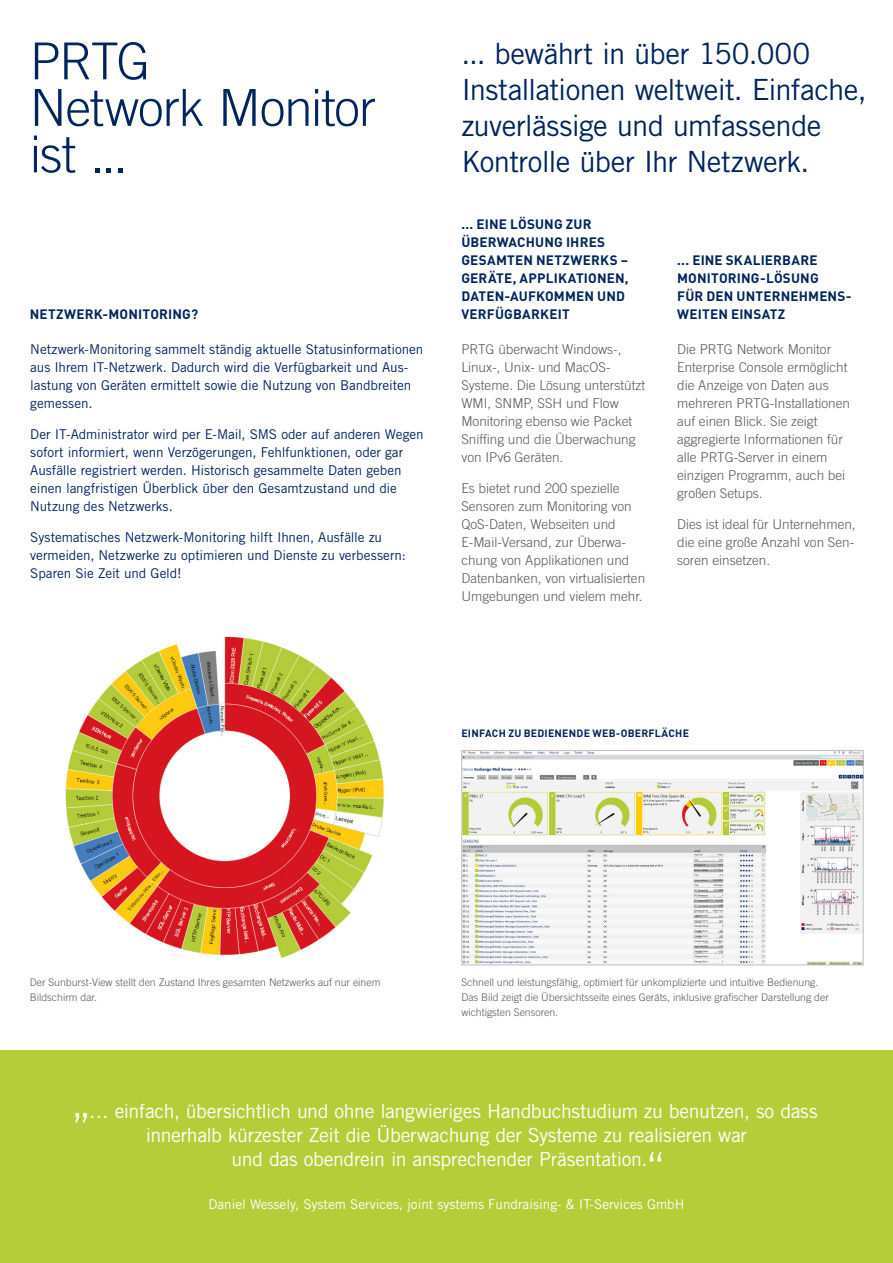
<style>
.page{position:relative;width:893px;height:1263px;background:#fff}
.page>*{position:absolute;margin:0;border:0;box-sizing:border-box;transform-origin:0 0}
.t1{font:300 51px/46.5px "Trade Gothic LT Std";letter-spacing:-.02em;color:#00245e}
.t2{font:29.25px/36px "Trade Gothic LT Std";letter-spacing:-.02em;color:#00245e}
.Zitat{font:19.5px "Trade Gothic LT Std";letter-spacing:-.02em;color:#fff}
.Fliesstext{font:300 13.5px/18px "Trade Gothic LT Std";color:#58595b}
.Fliesstext_Blau{font:13.5px/18px "Trade Gothic LT Std";letter-spacing:-.005em;color:#00245e}
.t3{font:700 13.5px/18px "DIN";letter-spacing:.015em;color:#00245e}
.Fliesstext_weiss{font:13.5px "Trade Gothic LT Std";color:#fff}
.BU{font:300 10.5px/15px "Trade Gothic LT Std";color:#58595b}
.BU_Headline{font:700 10.5px "DIN";letter-spacing:.02em;color:#00245e}
</style>
<div class="page">
<div style="left:0;top:1050px;width:893px;height:213px;background:#b5cd38"></div>
<svg style="left:75px;top:1113px;width:12px;height:9px"></svg>
<svg style="left:650px;top:1152px;width:11px;height:9px"></svg>
<img style="left:463px;top:752px;width:399px;height:211px">
<div style="left:461px;top:750px;width:403px;height:215px;border:1px solid #bcbec0"></div>
<img style="left:65px;top:636px;width:320px;height:322px">
<h1 class="t1" style="left:30px;top:37px;width:348px">PRTG<br>Network Monitor ist ...</h1>
<h3 class="t3" style="left:30px;top:304px;width:170px">NETZWERK-MONITORING?</h3>
<p class="Fliesstext_Blau" style="left:30px;top:340px;width:395px">Netzwerk-Monitoring sammelt ständig aktuelle Statusinformationen aus Ihrem IT-Netzwerk. Dadurch wird die Verfügbarkeit und Aus&shy;lastung von Geräten ermittelt sowie die Nutzung von Bandbreiten gemessen.</p>
<p class="Fliesstext_Blau" style="left:30px;top:425px;width:395px">Der IT-Administrator wird per E-Mail, SMS oder auf anderen Wegen sofort informiert, wenn Verzögerungen, Fehlfunktionen, oder gar Ausfälle registriert werden. Historisch gesammelte Daten geben einen langfristigen Überblick über den Gesamtzustand und die Nutzung des Netzwerks.</p>
<p class="Fliesstext_Blau" style="left:30px;top:528px;width:377px">Systematisches Netzwerk-Monitoring hilft Ihnen, Ausfälle zu vermeiden, Netzwerke zu optimieren und Dienste zu verbessern:<br>Sparen Sie Zeit und Geld!</p>
<h2 class="t2" style="left:461px;top:35px;width:407px">... bewährt in über 150.000<br>Installationen weltweit. Einfache, zuverlässige und umfassende<br>Kontrolle über Ihr Netzwerk.</h2>
<h3 class="t3" style="left:461px;top:214px;width:169px">... EINE LÖSUNG ZUR<br>ÜBERWACHUNG IHRES<br>GESAMTEN NETZWERKS –<br>GERÄTE, APPLIKATIONEN,<br>DATEN-AUFKOMMEN UND<br>VERFÜGBARKEIT</h3>
<p class="Fliesstext" style="left:461px;top:340px;width:185px">PRTG überwacht Windows-,<br>Linux-, Unix- und MacOS-<br>Systeme. Die Lösung unterstützt<br>WMI, SNMP, SSH und Flow<br>Monitoring ebenso wie Packet<br>Sniffing und die Überwachung von IPv6 Geräten.</p>
<p class="Fliesstext" style="left:461px;top:479px;width:185px">Es bietet rund 200 spezielle<br>Sensoren zum Monitoring von<br>QoS-Daten, Webseiten und<br>E-Mail-Versand, zur Überwa&shy;chung von Applikationen und<br>Datenbanken, von virtualisierten<br>Umgebungen und vielem mehr.</p>
<h3 class="t3" style="left:677px;top:250px;width:176px">... EINE SKALIERBARE<br>MONITORING-LÖSUNG<br>FÜR DEN UNTERNEHMENS-<br>WEITEN EINSATZ</h3>
<p class="Fliesstext" style="left:677px;top:340px;width:174px">Die PRTG Network Monitor<br>Enterprise Console ermöglicht die Anzeige von Daten aus mehreren PRTG-Installationen auf einen Blick. Sie zeigt aggregierte Informationen für alle PRTG-Server in einem einzigen Programm, auch bei großen Setups.</p>
<p class="Fliesstext" style="left:677px;top:515px;width:180px;text-align:justify">Dies ist ideal für Unternehmen, die eine große Anzahl von Sen&shy;soren einsetzen.</p>
<p class="BU_Headline" style="left:461px;top:727px;width:229px">EINFACH ZU BEDIENENDE WEB-OBERFLÄCHE</p>
<p class="BU" style="left:30px;top:974px;width:352px">Der Sunburst-View stellt den Zustand Ihres gesamten Netzwerks auf nur einem<br>Bildschirm dar.</p>
<p class="BU" style="left:461px;top:974px;width:369px">Schnell und leistungsfähig, optimiert für unkomplizierte und intuitive Bedienung.<br>Das Bild zeigt die Übersichtsseite eines Geräts, inklusive grafischer Darstellung der wichtigsten Sensoren.</p>
<p class="Zitat" style="left:89px;top:1099px;width:730px">… einfach, übersichtlich und ohne langwieriges Handbuchstudium zu benutzen, so dass</p>
<p class="Zitat" style="left:146px;top:1123px;width:603px">innerhalb kürzester Zeit die Überwachung der Systeme zu realisieren war</p>
<p class="Zitat" style="left:232px;top:1147px;width:417px">und das obendrein in ansprechender Präsentation.</p>
<p class="Fliesstext_weiss" style="left:208px;top:1196px;width:477px">Daniel Wessely, System Services, joint systems Fundraising- &amp; IT-Services GmbH</p>
</div>
